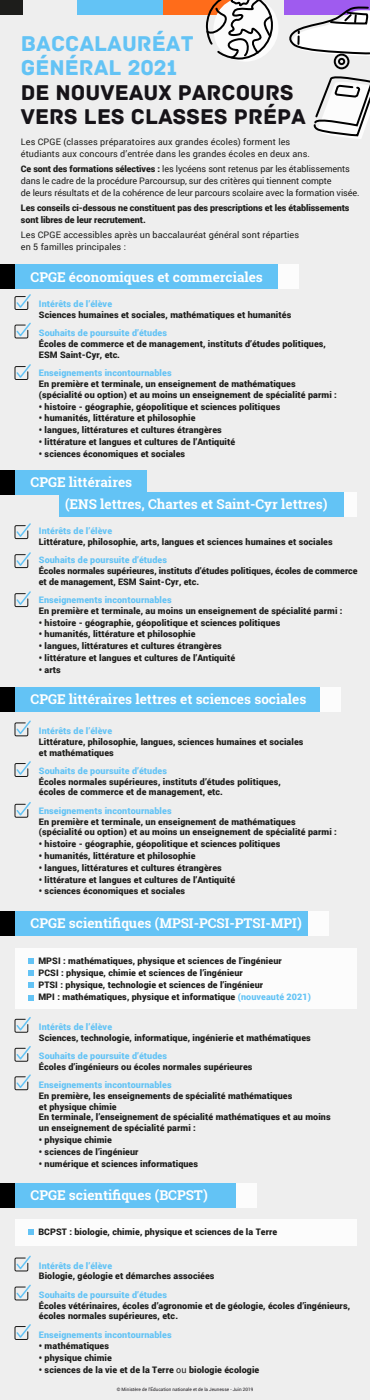
<style>
.page{position:relative;width:370px;height:1400px;background:#eee}
.page>*{position:absolute;margin:0;border:0;box-sizing:border-box;transform-origin:0 0}
.t1{font:22.5px/24.5px "Archive";color:#161318}
.t2{font:22.5px/24.5px "Archive";color:#63c3f5}
.t3{font:700 13.5px/21.5px "Roboto Slab";color:#fff}
.t4{font:900 9px/10.8px "Roboto";letter-spacing:.01em;color:#1d1d1b}
.t5{font:900 9px "Roboto";letter-spacing:.01em;color:#63c3f5}
.t6{font:9px/12px "Roboto";letter-spacing:-.01em;color:#1d1d1b}
.t7{font:9px/12px "Roboto";letter-spacing:.01em;color:#1d1d1b}
.t8{font:900 9px/12px "Roboto";letter-spacing:-.01em;color:#1d1d1b}
.t9{font:4.6px "Roboto";color:#161318}
.s1{font-weight:900}
.s2{color:#63c3f5}
.s3{font-weight:400}
</style>
<div class="page">
<div style="left:15px;top:948px;width:342px;height:61px;background:#fcfcfc"></div>
<div style="left:0;top:0;width:23px;height:15px;background:#1d1d1b"></div>
<div style="left:162px;top:0;width:85px;height:15px;background:#ff6c1a"></div>
<div style="left:77px;top:0;width:85px;height:15px;background:#63c3f5"></div>
<div style="left:285px;top:0;width:85px;height:15px;background:#9f5bef"></div>
<div style="left:278px;top:264px;width:20px;height:25px;background:#fcfcfc"></div>
<div style="left:344px;top:492px;width:13px;height:25px;background:#fcfcfc"></div>
<div style="left:15px;top:264px;width:263px;height:25px;background:#63c3f5"></div>
<div style="left:0;top:264px;width:15px;height:25px;background:#000"></div>
<div style="left:15px;top:470px;width:132px;height:25px;background:#63c3f5"></div>
<div style="left:60px;top:492px;width:284px;height:25px;background:#63c3f5"></div>
<div style="left:0;top:470px;width:15px;height:25px;background:#000"></div>
<div style="left:15px;top:687px;width:305px;height:25px;background:#63c3f5"></div>
<div style="left:0;top:687px;width:15px;height:25px;background:#000"></div>
<div style="left:320px;top:687px;width:20px;height:25px;background:#fcfcfc"></div>
<div style="left:15px;top:911px;width:293px;height:25px;background:#63c3f5"></div>
<div style="left:0;top:911px;width:15px;height:25px;background:#000"></div>
<div style="left:308px;top:911px;width:20px;height:25px;background:#fcfcfc"></div>
<div style="left:236px;top:1183px;width:20px;height:25px;background:#fcfcfc"></div>
<div style="left:15px;top:1183px;width:221px;height:25px;background:#63c3f5"></div>
<div style="left:0;top:1183px;width:15px;height:25px;background:#000"></div>
<svg style="left:14px;top:294px;width:17px;height:16px"></svg>
<svg style="left:14px;top:322px;width:17px;height:17px"></svg>
<svg style="left:14px;top:364px;width:17px;height:16px"></svg>
<svg style="left:14px;top:523px;width:17px;height:16px"></svg>
<svg style="left:14px;top:552px;width:17px;height:16px"></svg>
<svg style="left:14px;top:591px;width:17px;height:16px"></svg>
<svg style="left:14px;top:720px;width:17px;height:16px"></svg>
<svg style="left:14px;top:761px;width:17px;height:16px"></svg>
<svg style="left:14px;top:802px;width:17px;height:16px"></svg>
<svg style="left:14px;top:1017px;width:17px;height:16px"></svg>
<svg style="left:14px;top:1046px;width:17px;height:16px"></svg>
<svg style="left:14px;top:1074px;width:17px;height:16px"></svg>
<svg style="left:14px;top:1255px;width:17px;height:16px"></svg>
<svg style="left:14px;top:1284px;width:17px;height:16px"></svg>
<svg style="left:14px;top:1324px;width:17px;height:16px"></svg>
<svg style="left:28px;top:958px;width:6px;height:6px"></svg>
<svg style="left:28px;top:970px;width:6px;height:6px"></svg>
<svg style="left:28px;top:982px;width:6px;height:6px"></svg>
<svg style="left:28px;top:995px;width:6px;height:6px"></svg>
<div style="left:15px;top:1219px;width:342px;height:27px;background:#fcfcfc"></div>
<svg style="left:28px;top:1229px;width:6px;height:6px"></svg>
<svg style="left:205px;top:0;width:73px;height:61px"></svg>
<svg style="left:313px;top:76px;width:57px;height:63px"></svg>
<svg style="left:289px;top:6px;width:81px;height:50px"></svg>
<div style="left:334px;top:54px;width:16px;height:15px;border:2px solid #000;border-radius:50%"></div>
<div style="left:338px;top:58px;width:7px;height:7px;border:2px solid #000;border-radius:50%"></div>
<h1 class="t2" style="left:21px;top:31px;width:174px">BACCALAURÉAT<br>GÉNÉRAL 2021</h1>
<h1 class="t1" style="left:21px;top:80px;width:287px">DE NOUVEAUX PARCOURS<br>VERS LES CLASSES PRÉPA</h1>
<p class="t7" style="left:21px;top:136px;width:291px">Les CPGE (classes préparatoires aux grandes écoles) forment les étudiants aux concours d’entrée dans les grandes écoles en deux ans.</p>
<p class="t6" style="left:21px;top:163px;width:340px"><span class="s1">Ce sont des formations sélectives :</span> les lycéens sont retenus par les établissements dans le cadre de la procédure Parcoursup, sur des critères qui tiennent compte<br>de leurs résultats et de la cohérence de leur parcours scolaire avec la formation visée.</p>
<p class="t8" style="left:21px;top:202px;width:330px">Les conseils ci-dessous ne constituent pas des prescriptions et les établissements sont libres de leur recrutement.</p>
<p class="t7" style="left:21px;top:229px;width:280px">Les CPGE accessibles après un baccalauréat général sont réparties en 5 familles principales :</p>
<h2 class="t3" style="left:31px;top:266px;width:234px">CPGE économiques et commerciales</h2>
<p class="t5" style="left:39px;top:298px;width:75px">Intérêts de l’élève</p>
<p class="t4" style="left:39px;top:309px;width:254px">Sciences humaines et sociales, mathématiques et humanités</p>
<p class="t5" style="left:39px;top:327px;width:130px">Souhaits de poursuite d’études</p>
<p class="t4" style="left:39px;top:338px;width:289px">Écoles de commerce et de management, instituts d’études politiques,<br>ESM Saint-Cyr, etc.</p>
<p class="t5" style="left:39px;top:367px;width:134px">Enseignements incontournables</p>
<p class="t4" style="left:39px;top:378px;width:300px">En première et terminale, un enseignement de mathématiques (spécialité ou option) et au moins un enseignement de spécialité parmi :</p>
<p class="t4" style="left:39px;top:401px;width:243px">• histoire - géographie, géopolitique et sciences politiques</p>
<p class="t4" style="left:39px;top:412px;width:158px">• humanités, littérature et philosophie</p>
<p class="t4" style="left:39px;top:424px;width:184px">• langues, littératures et cultures étrangères</p>
<p class="t4" style="left:39px;top:436px;width:198px">• littérature et langues et cultures de l’Antiquité</p>
<p class="t4" style="left:39px;top:448px;width:148px">• sciences économiques et sociales</p>
<h2 class="t3" style="left:65px;top:472px;width:264px;text-indent:-34px">CPGE littéraires<br>(ENS lettres, Chartes et Saint-Cyr lettres)</h2>
<p class="t5" style="left:39px;top:524px;width:75px">Intérêts de l’élève</p>
<p class="t4" style="left:39px;top:536px;width:295px">Littérature, philosophie, arts, langues et sciences humaines et sociales</p>
<p class="t5" style="left:39px;top:554px;width:130px">Souhaits de poursuite d’études</p>
<p class="t4" style="left:39px;top:565px;width:320px">Écoles normales supérieures, instituts d’études politiques, écoles de commerce et de management, ESM Saint-Cyr, etc.</p>
<p class="t5" style="left:39px;top:593px;width:134px">Enseignements incontournables</p>
<p class="t4" style="left:39px;top:605px;width:305px">En première et terminale, au moins un enseignement de spécialité parmi :</p>
<p class="t4" style="left:39px;top:617px;width:243px">• histoire - géographie, géopolitique et sciences politiques</p>
<p class="t4" style="left:39px;top:628px;width:158px">• humanités, littérature et philosophie</p>
<p class="t4" style="left:39px;top:640px;width:184px">• langues, littératures et cultures étrangères</p>
<p class="t4" style="left:39px;top:652px;width:198px">• littérature et langues et cultures de l’Antiquité</p>
<p class="t4" style="left:39px;top:664px;width:23px">• arts</p>
<h2 class="t3" style="left:31px;top:689px;width:277px">CPGE littéraires lettres et sciences sociales</h2>
<p class="t5" style="left:39px;top:724px;width:75px">Intérêts de l’élève</p>
<p class="t4" style="left:39px;top:736px;width:266px">Littérature, philosophie, langues, sciences humaines et sociales et mathématiques</p>
<p class="t5" style="left:39px;top:764px;width:130px">Souhaits de poursuite d’études</p>
<p class="t4" style="left:39px;top:776px;width:243px">Écoles normales supérieures, instituts d’études politiques, écoles de commerce et de management, etc.</p>
<p class="t5" style="left:39px;top:804px;width:134px">Enseignements incontournables</p>
<p class="t4" style="left:39px;top:816px;width:300px">En première et terminale, un enseignement de mathématiques (spécialité ou option) et au moins un enseignement de spécialité parmi :</p>
<p class="t4" style="left:39px;top:838px;width:243px">• histoire - géographie, géopolitique et sciences politiques</p>
<p class="t4" style="left:39px;top:850px;width:158px">• humanités, littérature et philosophie</p>
<p class="t4" style="left:39px;top:862px;width:184px">• langues, littératures et cultures étrangères</p>
<p class="t4" style="left:39px;top:874px;width:198px">• littérature et langues et cultures de l’Antiquité</p>
<p class="t4" style="left:39px;top:885px;width:148px">• sciences économiques et sociales</p>
<h2 class="t3" style="left:31px;top:912px;width:273px">CPGE scientifiques (MPSI-PCSI-PTSI-MPI)</h2>
<p class="t4" style="left:38px;top:955px;width:274px;line-height:12px">MPSI : mathématiques, physique et sciences de l’ingénieur<br>PCSI : physique, chimie et sciences de l’ingénieur<br>PTSI : physique, technologie et sciences de l’ingénieur<br>MPI : mathématiques, physique et informatique <span class="s2">(nouveauté 2021)</span></p>
<p class="t5" style="left:39px;top:1020px;width:75px">Intérêts de l’élève</p>
<p class="t4" style="left:39px;top:1032px;width:273px">Sciences, technologie, informatique, ingénierie et mathématiques</p>
<p class="t5" style="left:39px;top:1049px;width:130px">Souhaits de poursuite d’études</p>
<p class="t4" style="left:39px;top:1061px;width:215px">Écoles d’ingénieurs ou écoles normales supérieures</p>
<p class="t5" style="left:39px;top:1079px;width:134px">Enseignements incontournables</p>
<p class="t4" style="left:39px;top:1090px;width:293px">En première, les enseignements de spécialité mathématiques<br>et physique chimie<br>En terminale, l’enseignement de spécialité mathématiques et au moins un enseignement de spécialité parmi :</p>
<p class="t4" style="left:39px;top:1134px;width:75px">• physique chimie</p>
<p class="t4" style="left:39px;top:1146px;width:101px">• sciences de l’ingénieur</p>
<p class="t4" style="left:39px;top:1158px;width:161px">• numérique et sciences informatiques</p>
<h2 class="t3" style="left:31px;top:1184px;width:179px">CPGE scientifiques (BCPST)</h2>
<p class="t4" style="left:38px;top:1226px;width:240px">BCPST : biologie, chimie, physique et sciences de la Terre</p>
<p class="t5" style="left:39px;top:1259px;width:75px">Intérêts de l’élève</p>
<p class="t4" style="left:39px;top:1270px;width:177px">Biologie, géologie et démarches associées</p>
<p class="t5" style="left:39px;top:1288px;width:130px">Souhaits de poursuite d’études</p>
<p class="t4" style="left:39px;top:1300px;width:313px">Écoles vétérinaires, écoles d’agronomie et de géologie, écoles d’ingénieurs, écoles normales supérieures, etc.</p>
<p class="t5" style="left:39px;top:1328px;width:134px">Enseignements incontournables</p>
<p class="t4" style="left:39px;top:1340px;width:72px">• mathématiques</p>
<p class="t4" style="left:39px;top:1352px;width:75px">• physique chimie</p>
<p class="t4" style="left:39px;top:1364px;width:222px">• sciences de la vie et de la Terre <span class="s3">ou</span> biologie écologie</p>
<p class="t9" style="left:117px;top:1387px;width:138px">© Ministère de l’Éducation nationale et de la Jeunesse - Juin 2019</p>
</div>
